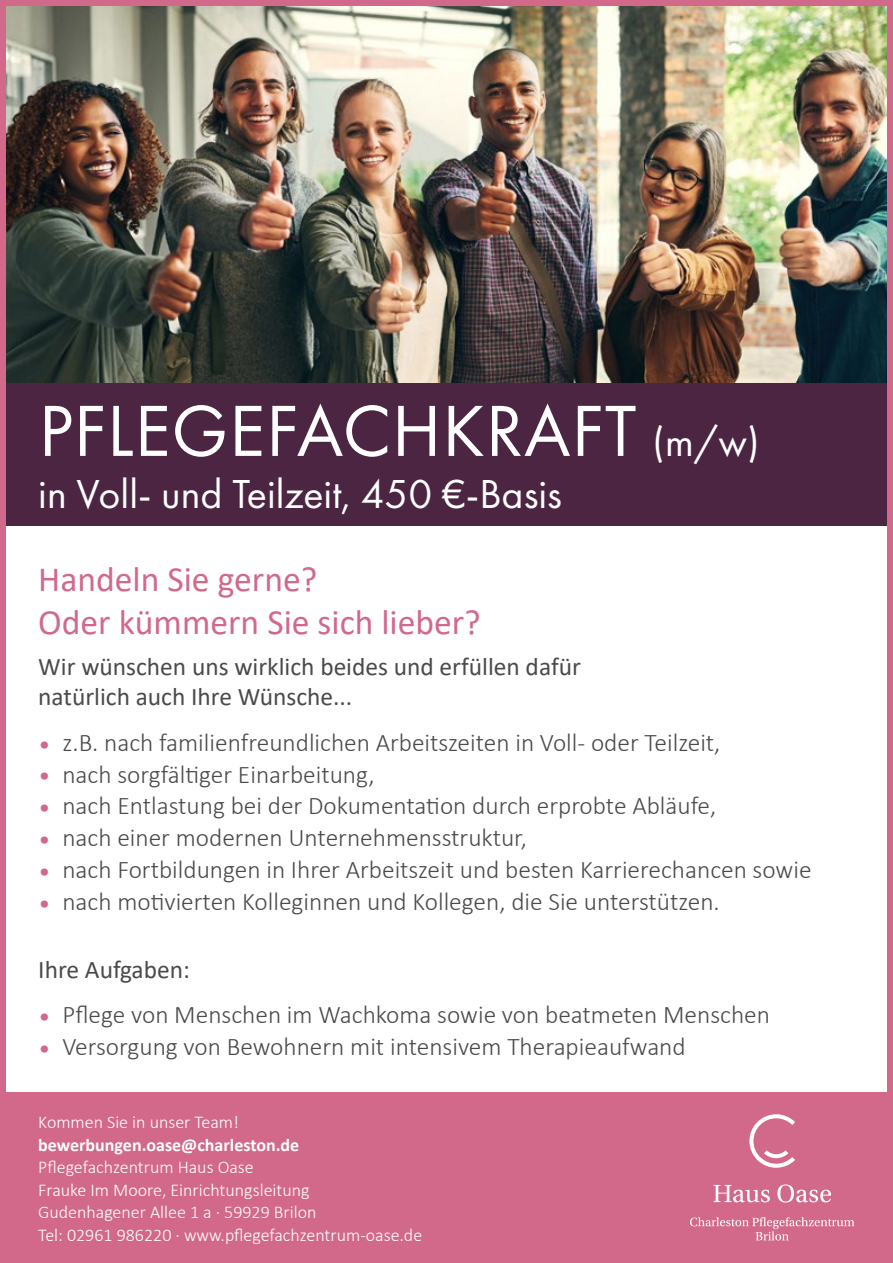
<style>
.page{position:relative;width:893px;height:1263px;background:#fff}
.page>*{position:absolute;margin:0;border:0;box-sizing:border-box;transform-origin:0 0}
.t1{font:75px "Futura PT";letter-spacing:.01em;color:#fff}
.t2{font:42px "Futura PT";color:#fff}
.t3{font:35.55px/42.8px "Calibri";color:#d2698a}
.t4{font:300 25.35px "Calibri";color:#4a4a49}
.t5{font:25.35px/30.5px "Calibri";color:#4a4a49}
.t6{font:300 18px/22.5px "Calibri";color:#fff}
.t7{font:700 18px "Calibri";color:#fff}
.s1{font-size:42px}
.s2{color:#d2698a}
</style>
<div class="page">
<img style="left:7px;top:7px;width:879px;height:376px">
<div style="left:0;top:1093px;width:893px;height:170px;background:#d2698a"></div>
<svg style="left:749px;top:1114px;width:46px;height:54px"></svg>
<svg style="left:713px;top:1185px;width:57px;height:17px"></svg>
<svg style="left:777px;top:1184px;width:54px;height:18px"></svg>
<svg style="left:690px;top:1217px;width:164px;height:23px"></svg>
<div style="left:0;top:383px;width:893px;height:142px;background:#4b2541"></div>
<div style="left:0;top:0;width:893px;height:1263px;border:6px solid #d2698a"></div>
<h1 class="t1" style="left:39px;top:386px;width:722px">PFLEGEFACHKRAFT <span class="s1">(m/w)</span></h1>
<h2 class="t2" style="left:38px;top:469px;width:525px">in Voll- und Teilzeit, 450 €-Basis</h2>
<h3 class="t3" style="left:38px;top:557px;width:444px">Handeln Sie gerne?<br>Oder kümmern Sie sich lieber?</h3>
<p class="t5" style="left:38px;top:651px;width:544px">Wir wünschen uns wirklich beides und erfüllen dafür natürlich auch Ihre Wünsche...</p>
<p class="t4" style="left:38px;top:727px;width:684px"><span class="s2">•</span> z.B. nach familienfreundlichen Arbeitszeiten in Voll- oder Teilzeit,</p>
<p class="t4" style="left:38px;top:758px;width:338px"><span class="s2">•</span> nach sorgfältiger Einarbeitung,</p>
<p class="t4" style="left:38px;top:790px;width:680px"><span class="s2">•</span> nach Entlastung bei der Dokumentation durch erprobte Abläufe,</p>
<p class="t4" style="left:38px;top:822px;width:490px"><span class="s2">•</span> nach einer modernen Unternehmensstruktur,</p>
<p class="t4" style="left:38px;top:854px;width:775px"><span class="s2">•</span> nach Fortbildungen in Ihrer Arbeitszeit und besten Karrierechancen sowie</p>
<p class="t4" style="left:38px;top:885px;width:683px"><span class="s2">•</span> nach motivierten Kolleginnen und Kollegen, die Sie unterstützen.</p>
<p class="t5" style="left:38px;top:953px;width:153px">Ihre Aufgaben:</p>
<p class="t4" style="left:38px;top:999px;width:733px"><span class="s2">•</span> Pflege von Menschen im Wachkoma sowie von beatmeten Menschen</p>
<p class="t4" style="left:38px;top:1030px;width:649px"><span class="s2">•</span> Versorgung von Bewohnern mit intensivem Therapieaufwand</p>
<p class="t6" style="left:38px;top:1111px;width:202px">Kommen Sie in unser Team!</p>
<p class="t7" style="left:38px;top:1132px;width:263px">bewerbungen.oase@charleston.de</p>
<p class="t6" style="left:38px;top:1156px;width:385px">Pflegefachzentrum Haus Oase<br>Frauke Im Moore, Einrichtungsleitung<br>Gudenhagener Allee 1 a · 59929 Brilon<br>Tel: 02961 986220 · www.pflegefachzentrum-oase.de</p>
</div>
